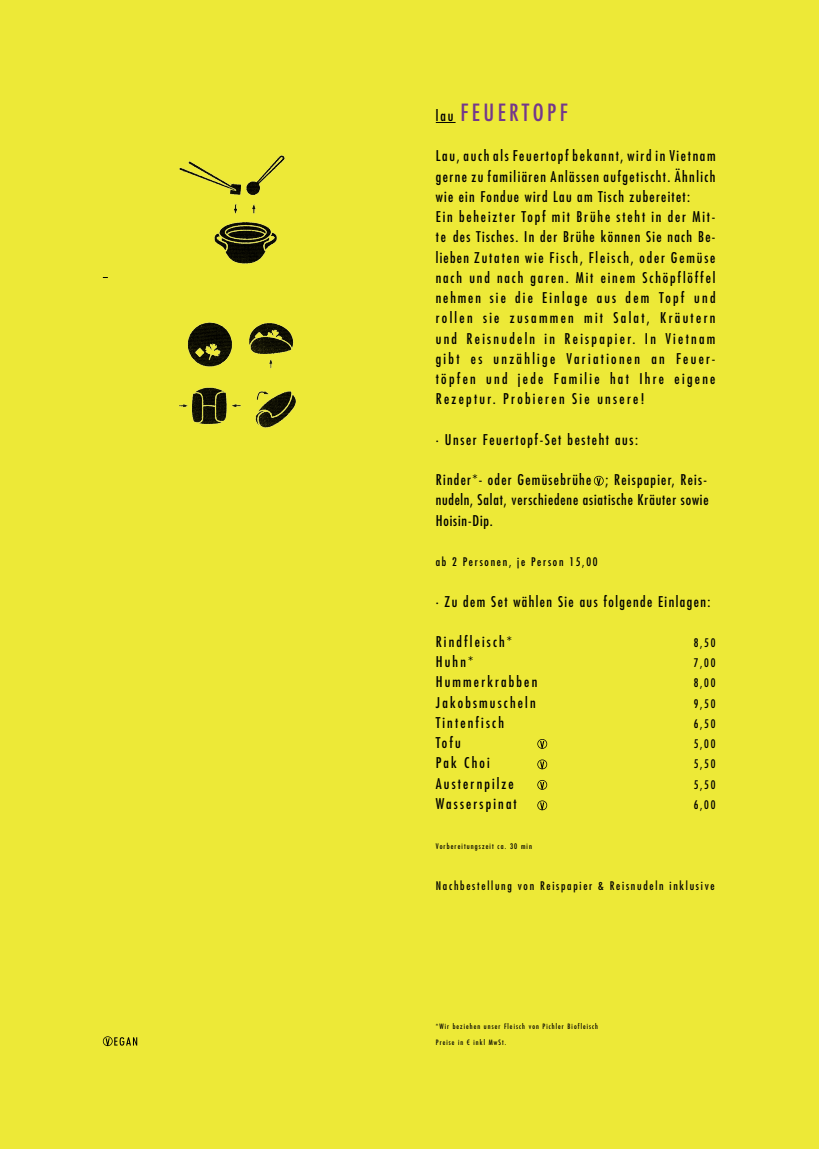
<style>
.page{position:relative;width:819px;height:1149px;background:#fff}
.page>*{position:absolute;margin:0;border:0;box-sizing:border-box;transform-origin:0 0}
.t1{font:condensed 23.12px "Futura LT";letter-spacing:.15em;color:#74388b}
.t2{font:condensed 14.5px/20.2px "Futura LT";letter-spacing:.13em;color:#000}
.t3{font:condensed 14.5px "Futura LT";letter-spacing:.15em;color:#000}
.t4{font:condensed 14.5px "Futura LT";letter-spacing:.1em;color:#000}
.t5{font:condensed 14.5px "Futura LT";letter-spacing:.11em;color:#000}
.t6{font:condensed 11.5px "Futura LT";letter-spacing:.15em;color:#000}
.t7{font:condensed 7.5px "Futura LT";letter-spacing:.15em;color:#000}
.t8{font:condensed 7.25px/15.9px "Futura LT";letter-spacing:.15em;color:#000}
.s1{font-size:14.5px;color:#000}
</style>
<div class="page">
<div style="left:0;top:0;width:819px;height:1148px;background:#ede937"></div>
<svg style="left:436px;top:122px;width:19px;height:1px"></svg>
<img style="left:179px;top:155px;width:117px;height:273px">
<svg style="left:537px;top:800px;width:10px;height:10px"></svg>
<svg style="left:537px;top:780px;width:10px;height:9px"></svg>
<svg style="left:537px;top:759px;width:10px;height:10px"></svg>
<svg style="left:537px;top:739px;width:10px;height:9px"></svg>
<svg style="left:103px;top:1036px;width:34px;height:9px"></svg>
<svg style="left:594px;top:475px;width:9px;height:10px"></svg>
<h1 class="t1" style="left:436px;top:99px;width:133px"><span class="s1">lau</span> FEUERTOPF</h1>
<p class="t2" style="left:436px;top:146px;width:281px">Lau, auch als Feuertopf bekannt, wird in Vietnam gerne zu familiären Anlässen aufgetischt. Ähnlich wie ein Fondue wird Lau am Tisch zubereitet:<br>Ein beheizter Topf mit Brühe steht in der Mit&shy;te des Tisches. In der Brühe können Sie nach Be&shy;lieben Zutaten wie Fisch, Fleisch, oder Gemüse nach und nach garen. Mit einem Schöpflöffel nehmen sie die Einlage aus dem Topf und rollen sie zusammen mit Salat, Kräutern und Reisnudeln in Reispapier. In Vietnam gibt es unzählige Variationen an Feuer&shy;töpfen und jede Familie hat Ihre eigene Rezeptur. Probieren Sie unsere!</p>
<p class="t5" style="left:436px;top:430px;width:204px">· Unser Feuertopf-Set besteht aus:</p>
<p class="t2" style="left:436px;top:469px;width:274px;text-align:justify">Rinder*- oder Gemüsebrühe ; Reispapier, Reis&shy;nudeln, Salat, verschiedene asiatische Kräuter sowie Hoisin-Dip.</p>
<p class="t6" style="left:436px;top:554px;width:163px">ab 2 Personen, je Person 15,00</p>
<p class="t4" style="left:436px;top:592px;width:276px">· Zu dem Set wählen Sie aus folgende Einlagen:</p>
<p class="t3" style="left:436px;top:632px;width:78px">Rindfleisch*</p>
<p class="t6" style="left:693px;top:635px;width:23px">8,50</p>
<p class="t2" style="left:436px;top:651px;width:39px">Huhn*</p>
<p class="t6" style="left:693px;top:656px;width:23px">7,00</p>
<p class="t3" style="left:436px;top:673px;width:103px">Hummerkrabben</p>
<p class="t6" style="left:693px;top:676px;width:23px">8,00</p>
<p class="t3" style="left:436px;top:693px;width:101px">Jakobsmuscheln</p>
<p class="t6" style="left:693px;top:696px;width:23px">9,50</p>
<p class="t3" style="left:436px;top:713px;width:70px">Tintenfisch</p>
<p class="t6" style="left:693px;top:716px;width:23px">6,50</p>
<p class="t2" style="left:436px;top:732px;width:27px">Tofu</p>
<p class="t6" style="left:693px;top:736px;width:23px">5,00</p>
<p class="t2" style="left:436px;top:752px;width:55px">Pak Choi</p>
<p class="t6" style="left:693px;top:757px;width:23px">5,50</p>
<p class="t3" style="left:436px;top:774px;width:80px">Austernpilze</p>
<p class="t6" style="left:693px;top:777px;width:23px">5,50</p>
<p class="t3" style="left:436px;top:794px;width:83px">Wasserspinat</p>
<p class="t6" style="left:693px;top:797px;width:23px">6,00</p>
<p class="t7" style="left:436px;top:841px;width:98px">Vorbereitungszeit ca. 30 min</p>
<p class="t6" style="left:436px;top:878px;width:280px">Nachbestellung von Reispapier &amp; Reisnudeln inklusive</p>
<p class="t8" style="left:436px;top:1017px;width:164px">*Wir beziehen unser Fleisch von Pichler Biofleisch<br>Preise in € inkl MwSt.</p>
</div>
